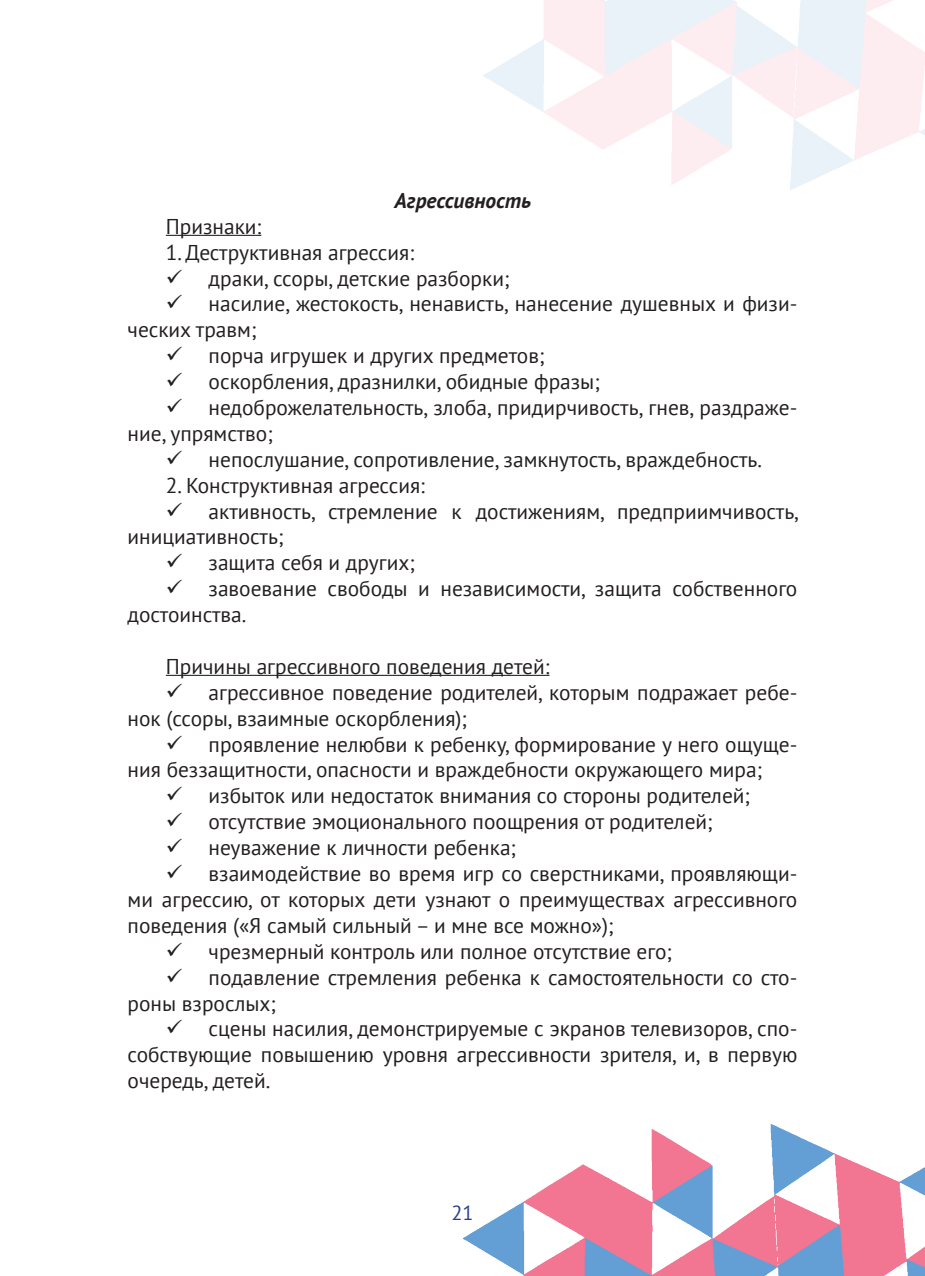
<style>
.page{position:relative;width:925px;height:1276px;background:#fff}
.page>*{position:absolute;margin:0;border:0;box-sizing:border-box;transform-origin:0 0}
.t1{font:21.38px/25.9px "PT Sans";color:#231f20}
.t2{font:italic 700 21.38px "PT Sans";color:#231f20}
.t3{font:20.25px "PT Sans";color:#253f8e}
</style>
<div class="page">
<img style="left:464px;top:1123px;width:461px;height:153px">
<hr style="left:166px;top:235px;width:95px;height:1px;background:#231f20">
<hr style="left:166px;top:675px;width:383px;height:1px;background:#231f20">
<p class="t2" style="left:394px;top:186px;width:138px">Агрессивность</p>
<p class="t1" style="left:166px;top:213px;width:97px">Признаки:</p>
<p class="t1" style="left:166px;top:239px;width:250px">1. Деструктивная агрессия:</p>
<p class="t1" style="left:166px;top:265px;width:345px">✓ драки, ссоры, детские разборки;</p>
<p class="t1" style="left:128px;top:290px;width:671px;text-indent:38px">✓ насилие, жестокость, ненависть, нанесение душевных и физи&shy;ческих травм;</p>
<p class="t1" style="left:166px;top:342px;width:380px">✓ порча игрушек и других предметов;</p>
<p class="t1" style="left:166px;top:368px;width:435px">✓ оскорбления, дразнилки, обидные фразы;</p>
<p class="t1" style="left:128px;top:394px;width:671px;text-indent:38px">✓ недоброжелательность, злоба, придирчивость, гнев, раздраже&shy;ние, упрямство;</p>
<p class="t1" style="left:166px;top:446px;width:598px">✓ непослушание, сопротивление, замкнутость, враждебность.</p>
<p class="t1" style="left:166px;top:472px;width:261px">2. Конструктивная агрессия:</p>
<p class="t1" style="left:128px;top:497px;width:673px;text-indent:38px">✓ активность, стремление к достижениям, предприимчивость, инициативность;</p>
<p class="t1" style="left:166px;top:549px;width:250px">✓ защита себя и других;</p>
<p class="t1" style="left:128px;top:575px;width:671px;text-indent:38px">✓ завоевание свободы и независимости, защита собственного достоинства.</p>
<p class="t1" style="left:166px;top:653px;width:385px">Причины агрессивного поведения детей:</p>
<p class="t1" style="left:128px;top:679px;width:671px;text-indent:38px">✓ агрессивное поведение родителей, которым подражает ребе&shy;нок (ссоры, взаимные оскорбления);</p>
<p class="t1" style="left:128px;top:730px;width:671px;text-indent:38px">✓ проявление нелюбви к ребенку, формирование у него ощуще&shy;ния беззащитности, опасности и враждебности окружающего мира;</p>
<p class="t1" style="left:166px;top:782px;width:586px">✓ избыток или недостаток внимания со стороны родителей;</p>
<p class="t1" style="left:166px;top:808px;width:548px">✓ отсутствие эмоционального поощрения от родителей;</p>
<p class="t1" style="left:166px;top:834px;width:352px">✓ неуважение к личности ребенка;</p>
<p class="t1" style="left:128px;top:860px;width:671px;text-align:justify;text-indent:38px">✓ взаимодействие во время игр со сверстниками, проявляющи&shy;ми агрессию, от которых дети узнают о преимуществах агрессивного поведения («Я самый сильный – и мне все можно»);</p>
<p class="t1" style="left:166px;top:938px;width:507px">✓ чрезмерный контроль или полное отсутствие его;</p>
<p class="t1" style="left:128px;top:963px;width:671px;text-indent:38px">✓ подавление стремления ребенка к самостоятельности со сто&shy;роны взрослых;</p>
<p class="t1" style="left:128px;top:1015px;width:671px;text-align:justify;text-indent:38px">✓ сцены насилия, демонстрируемые с экранов телевизоров, спо&shy;собствующие повышению уровня агрессивности зрителя, и, в первую очередь, детей.</p>
<p class="t3" style="left:451px;top:1199px;width:24px">21</p>
</div>
